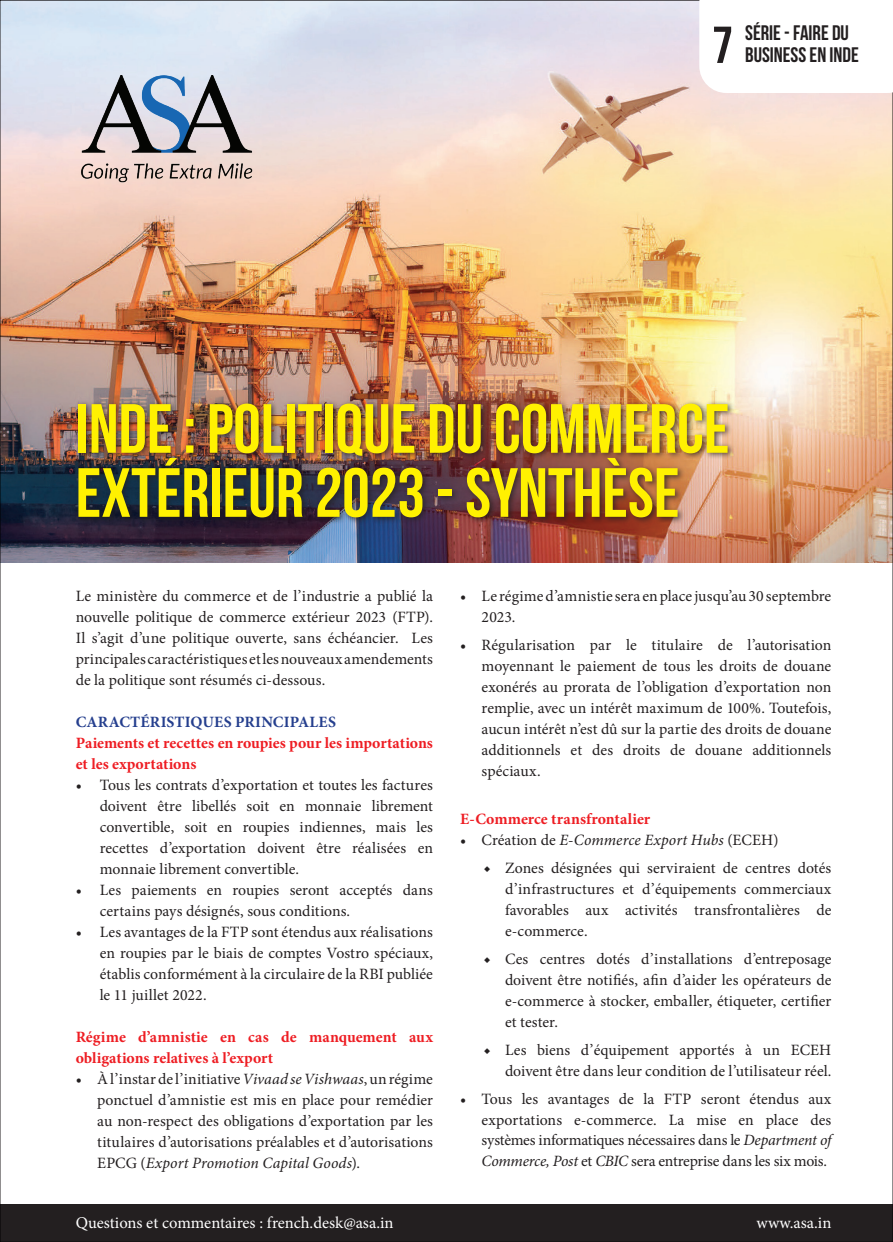
<style>
.page{position:relative;width:893px;height:1242px;background:#fff}
.page>*{position:absolute;margin:0;border:0;box-sizing:border-box;transform-origin:0 0}
.t1{font:69.45px/64.1px "Bebas Neue";color:#fff101}
.t2{font:51.9px "Bebas Neue";color:#231f20}
.t3{font:21px "Bebas Neue";color:#231f20}
.t4{font:16.5px "Minion Pro";color:#fff}
.t5{font:15.75px/21px "Minion Pro";color:#231f20;text-align:justify}
.t6{font:700 15.75px/21px "Minion Pro";color:#ee1d23}
.t7{font:700 15.75px "Minion Pro";letter-spacing:.01em;color:#253f8e}
.s1{font-style:italic}
</style>
<div class="page">
<img style="left:2px;top:2px;width:888px;height:561px">
<img style="left:80px;top:76px;width:173px;height:107px">
<div style="left:0;top:1204px;width:892px;height:38px;background:#231f20"></div>
<svg style="left:699px;top:0;width:193px;height:93px"></svg>
<div style="left:75px;top:400px;width:659px;height:125px;background:#231f20;opacity:.75"></div>
<h2 class="t2" style="left:712px;top:17px;width:22px">7</h2>
<h3 class="t3" style="left:744px;top:22px;width:105px">SÉRIE - FAIRE DU</h3>
<h3 class="t3" style="left:744px;top:44px;width:115px">BUSINESS EN INDE</h3>
<h1 class="t1" style="left:76px;top:396px;width:655px">INDE : POLITIQUE DU COMMERCE<br>EXTÉRIEUR 2023 - SYNTHÈSE</h1>
<p class="t5" style="left:76px;top:586px;width:358px">Le ministère du commerce et de l’industrie a publié la nouvelle politique de commerce extérieur 2023 (FTP).<br>Il s’agit d’une politique ouverte, sans échéancier. Les principales caractéristiques et les nouveaux amendements de la politique sont résumés ci-dessous.</p>
<p class="t7" style="left:76px;top:711px;width:262px">CARACTÉRISTIQUES PRINCIPALES</p>
<p class="t6" style="left:76px;top:732px;width:358px">Paiements et recettes en roupies pour les importations et les exportations</p>
<p class="t5" style="left:100px;top:775px;width:334px;text-indent:-24px">• Tous les contrats d’exportation et toutes les factures doivent être libellés soit en monnaie librement convertible, soit en roupies indiennes, mais les recettes d’exportation doivent être réalisées en monnaie librement convertible.</p>
<p class="t5" style="left:100px;top:879px;width:334px;text-indent:-24px">• Les paiements en roupies seront acceptés dans certains pays désignés, sous conditions.</p>
<p class="t5" style="left:100px;top:921px;width:334px;text-indent:-24px">• Les avantages de la FTP sont étendus aux réalisations en roupies par le biais de comptes Vostro spéciaux, établis conformément à la circulaire de la RBI publiée le 11 juillet 2022.</p>
<p class="t6" style="left:76px;top:1026px;width:358px">Régime d’amnistie en cas de manquement aux obligations relatives à l’export</p>
<p class="t5" style="left:97px;top:1068px;width:337px;text-indent:-22px">• À l’instar de l’initiative <span class="s1">Vivaad se Vishwaas</span>, un régime ponctuel d’amnistie est mis en place pour remédier au non-respect des obligations d’exportation par les titulaires d’autorisations préalables et d’autorisations EPCG (<span class="s1">Export Promotion Capital Goods</span>).</p>
<p class="t4" style="left:76px;top:1211px;width:319px">Questions et commentaires : french.desk@asa.in</p>
<p class="t5" style="left:481px;top:586px;width:351px;text-indent:-22px">• Le régime d’amnistie sera en place jusqu’au 30 septembre<br>2023.</p>
<p class="t5" style="left:481px;top:634px;width:351px;text-indent:-22px">• Régularisation par le titulaire de l’autorisation moyennant le paiement de tous les droits de douane exonérés au prorata de l’obligation d’exportation non remplie, avec un intérêt maximum de 100%. Toutefois, aucun intérêt n’est dû sur la partie des droits de douane additionnels et des droits de douane additionnels spéciaux.</p>
<p class="t6" style="left:460px;top:809px;width:192px">E-Commerce transfrontalier</p>
<p class="t5" style="left:505px;top:827px;width:327px;line-height:27.8px;text-indent:-45px">• Création de <span class="s1">E-Commerce Export Hubs</span> (ECEH)<br>Zones désignées qui serviraient de centres dotés</p>
<p class="t5" style="left:505px;top:879px;width:327px">d’infrastructures et d’équipements commerciaux favorables aux activités transfrontalières de e-commerce.</p>
<p class="t5" style="left:505px;top:949px;width:327px">Ces centres dotés d’installations d’entreposage doivent être notifiés, afin d’aider les opérateurs de e-commerce à stocker, emballer, étiqueter, certifier et tester.</p>
<p class="t5" style="left:505px;top:1039px;width:328px">Les biens d’équipement apportés à un ECEH doivent être dans leur condition de l’utilisateur réel.</p>
<p class="t5" style="left:481px;top:1088px;width:351px;text-indent:-22px">• Tous les avantages de la FTP seront étendus aux exportations e-commerce. La mise en place des systèmes informatiques nécessaires dans le <span class="s1">Department of Commerce, Post</span> et <span class="s1">CBIC</span> sera entreprise dans les six mois.</p>
<p class="t4" style="left:756px;top:1211px;width:76px">www.asa.in</p>
</div>
